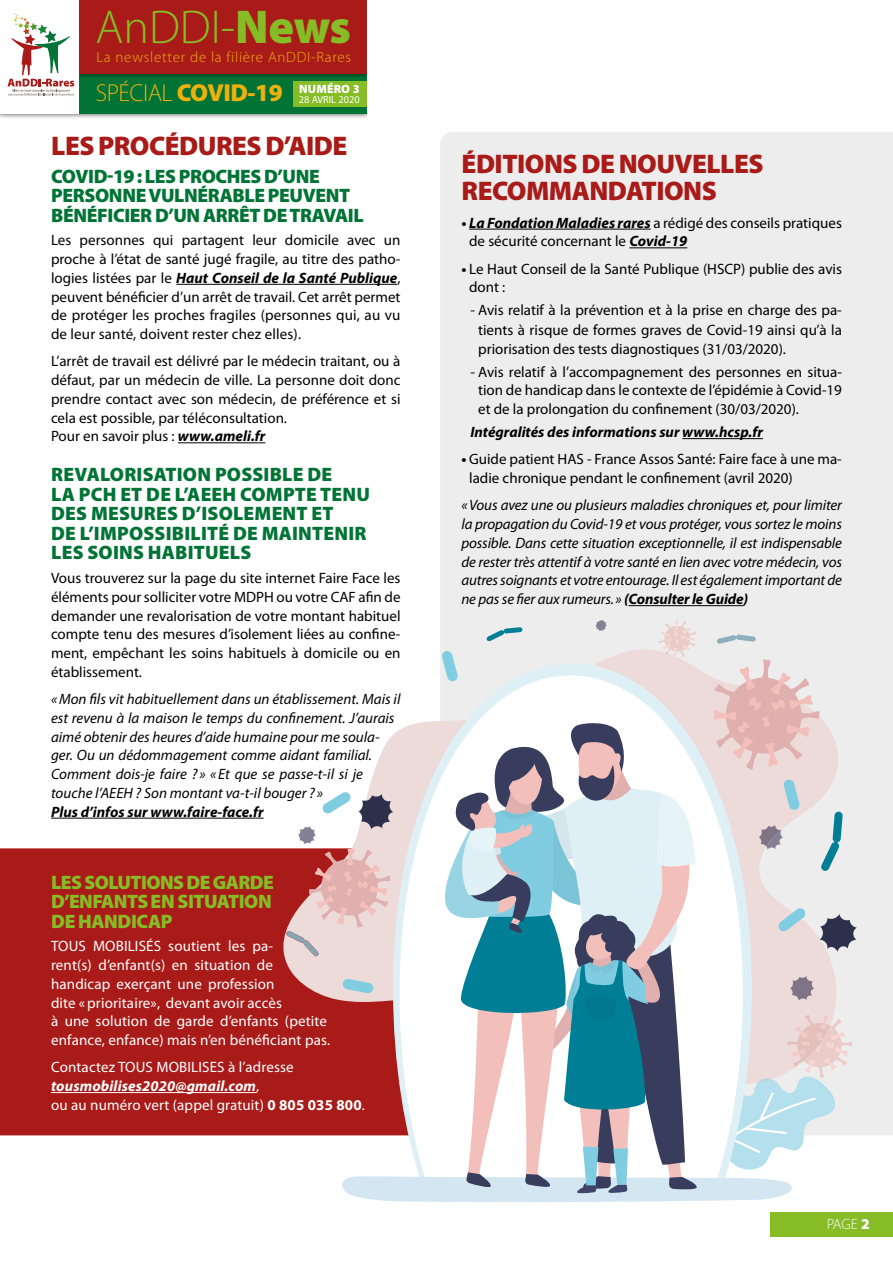
<style>
.page{position:relative;width:893px;height:1263px;background:#fff}
.page>*{position:absolute;margin:0;border:0;box-sizing:border-box;transform-origin:0 0}
.t1{font:300 47.7px "Myriad Pro";color:#86bc25}
.t2{font:900 27px/27px "Myriad Pro";letter-spacing:-.02em;color:#a91b18}
.t3{font:900 24.6px "Myriad Pro";letter-spacing:-.025em;color:#edb00d}
.t4{font:900 19.5px/19.5px "Myriad Pro";letter-spacing:.01em;color:#007335}
.t5{font:900 19.5px/19.5px "Myriad Pro";letter-spacing:-.02em;color:#007335}
.t6{font:900 19.5px/19.5px "Myriad Pro";letter-spacing:-.03em;color:#86bc25;text-align:justify}
.t7{font:15px/18.8px "Myriad Pro";color:#000;text-align:justify}
.t8{font:italic 15px/18.8px "Myriad Pro";color:#000}
.t9{font:15px/18.8px "Myriad Pro";letter-spacing:.01em;color:#fff}
.t10{font:italic 700 15px "Myriad Pro";color:#000}
.t11{font:300 15px "Myriad Pro";letter-spacing:.05em;color:#edb00d}
.t12{font:300 15px "Myriad Pro";color:#fff}
.t13{font:900 12.15px "Myriad Pro";letter-spacing:.01em;color:#fff}
.t14{font:10.35px "Myriad Pro";color:#fff}
.s1{font-weight:900}
.s2{font-weight:300}
.s3{font-weight:700;font-style:italic}
.s4{font-weight:700}
</style>
<div class="page">
<div style="left:0;top:848px;width:286px;height:287px;background:#a91b18"></div>
<div style="left:440px;top:132px;width:453px;height:1003px;background:#eeeded"></div>
<div style="left:0;top:0;width:372px;height:120px;background:#000;opacity:.7"></div>
<div style="left:79px;top:70px;width:288px;height:44px;background:#007335"></div>
<div style="left:293px;top:81px;width:74px;height:26px;background:#86bc25"></div>
<div style="left:73px;top:0;width:300px;height:79px;background:#000;opacity:.7"></div>
<div style="left:79px;top:0;width:288px;height:74px;background:#a91b18"></div>
<div style="left:0;top:0;width:79px;height:114px;background:#fff"></div>
<div style="left:771px;top:1212px;width:122px;height:24px;background:#86bc25"></div>
<hr style="left:176px;top:284px;width:221px;height:1px;background:#000">
<hr style="left:178px;top:442px;width:87px;height:1px;background:#000">
<hr style="left:51px;top:818px;width:213px;height:1px;background:#000">
<hr style="left:51px;top:1092px;width:205px;height:1px;background:#fff">
<hr style="left:469px;top:229px;width:182px;height:1px;background:#000">
<hr style="left:629px;top:247px;width:58px;height:1px;background:#000">
<hr style="left:682px;top:438px;width:81px;height:1px;background:#000">
<hr style="left:628px;top:605px;width:115px;height:1px;background:#000">
<div style="left:367px;top:0;width:48px;height:74px;background:#fff"></div>
<div style="left:367px;top:74px;width:48px;height:58px;background:#fff"></div>
<svg style="left:8px;top:13px;width:66px;height:83px"></svg>
<svg style="left:286px;top:620px;width:571px;height:582px"></svg>
<h1 class="t1" style="left:96px;top:1px;width:257px">AnDDI-<span class="s1">News</span></h1>
<h3 class="t3" style="left:96px;top:79px;width:188px"><span class="s2">SPÉCIAL</span> COVID-19</h3>
<p class="t11" style="left:96px;top:49px;width:256px">La newsletter de la filière AnDDI-Rares</p>
<p class="t13" style="left:299px;top:82px;width:62px">NUMÉRO 3</p>
<p class="t14" style="left:299px;top:93px;width:62px">28 AVRIL 2020</p>
<h2 class="t2" style="left:51px;top:132px;width:298px">LES PROCÉDURES D’AIDE</h2>
<h3 class="t5" style="left:51px;top:166px;width:314px">COVID-19 : LES PROCHES D’UNE<br>PERSONNE VULNÉRABLE PEUVENT<br>BÉNÉFICIER D’UN ARRÊT DE TRAVAIL</h3>
<p class="t7" style="left:51px;top:231px;width:351px">Les personnes qui partagent leur domicile avec un proche à l’état de santé jugé fragile, au titre des patho&shy;logies listées par le <span class="s3">Haut Conseil de la Santé Publique</span>, peuvent bénéficier d’un arrêt de travail. Cet arrêt permet de protéger les proches fragiles (personnes qui, au vu de leur santé, doivent rester chez elles).</p>
<p class="t7" style="left:51px;top:352px;width:351px;text-align:left">L’arrêt de travail est délivré par le médecin traitant, ou à défaut, par un médecin de ville. La personne doit donc prendre contact avec son médecin, de préférence et si cela est possible, par téléconsultation.<br>Pour en savoir plus : <span class="s3">www.ameli.fr</span></p>
<h3 class="t4" style="left:51px;top:465px;width:320px">REVALORISATION POSSIBLE DE<br>LA PCH ET DE L’AEEH COMPTE TENU<br>DES MESURES D’ISOLEMENT ET<br>DE L’IMPOSSIBILITÉ DE MAINTENIR<br>LES SOINS HABITUELS</h3>
<p class="t7" style="left:51px;top:569px;width:351px">Vous trouverez sur la page du site internet Faire Face les éléments pour solliciter votre MDPH ou votre CAF afin de demander une revalorisation de votre montant habituel compte tenu des mesures d’isolement liées au confine&shy;ment, empêchant les soins habituels à domicile ou en établissement.</p>
<p class="t8" style="left:51px;top:690px;width:351px">«Mon fils vit habituellement dans un établissement. Mais il est revenu à la maison le temps du confinement. J’aurais aimé obtenir des heures d’aide humaine pour me soula&shy;ger. Ou un dédommagement comme aidant familial.<br>Comment dois-je faire ? » « Et que se passe-t-il si je touche l’AEEH ? Son montant va-t-il bouger ? »</p>
<p class="t10" style="left:51px;top:802px;width:214px">Plus d’infos sur www.faire-face.fr</p>
<h3 class="t6" style="left:51px;top:872px;width:224px">LES SOLUTIONS DE GARDE D’ENFANTS EN SITUATION DE HANDICAP</h3>
<p class="t9" style="left:51px;top:937px;width:281px">TOUS MOBILISÉS soutient les pa-<br>rent(s) d’enfant(s) en situation de handicap exerçant une profession<br>dite « prioritaire», devant avoir accès<br>à une solution de garde d’enfants (petite enfance, enfance) mais n’en bénéficiant pas.</p>
<p class="t9" style="left:51px;top:1058px;width:315px">Contactez TOUS MOBILISES à l’adresse <span class="s3">tousmobilises2020@gmail.com</span>,<br>ou au numéro vert (appel gratuit) <span class="s4">0 805 035 800</span>.</p>
<h2 class="t2" style="left:462px;top:150px;width:303px">ÉDITIONS DE NOUVELLES<br>RECOMMANDATIONS</h2>
<p class="t7" style="left:469px;top:213px;width:374px;text-indent:-8px"><span class="s3">• La Fondation Maladies rares</span> a rédigé des conseils pratiques de sécurité concernant le <span class="s3">Covid-19</span></p>
<p class="t7" style="left:469px;top:259px;width:374px;text-indent:-8px"><span class="s3">•</span> Le Haut Conseil de la Santé Publique (HSCP) publie des avis dont :</p>
<p class="t7" style="left:478px;top:301px;width:365px;line-height:19.2px;text-indent:-8px">- Avis relatif à la prévention et à la prise en charge des pa&shy;tients à risque de formes graves de Covid-19 ainsi qu’à la priorisation des tests diagnostiques (31/03/2020).</p>
<p class="t7" style="left:478px;top:362px;width:365px;text-indent:-8px">- Avis relatif à l’accompagnement des personnes en situa&shy;tion de handicap dans le contexte de l’épidémie à Covid-19 et de la prolongation du confinement (30/03/2020).</p>
<p class="t10" style="left:470px;top:422px;width:294px">Intégralités des informations sur www.hcsp.fr</p>
<p class="t7" style="left:469px;top:450px;width:374px;text-indent:-8px"><span class="s3">•</span> Guide patient HAS - France Assos Santé: Faire face à une ma&shy;ladie chronique pendant le confinement (avril 2020)</p>
<p class="t8" style="left:461px;top:496px;width:382px;text-align:justify">«Vous avez une ou plusieurs maladies chroniques et, pour limiter la propagation du Covid-19 et vous protéger, vous sortez le moins possible. Dans cette situation exceptionnelle, il est indispensable de rester très attentif à votre santé en lien avec votre médecin, vos autres soignants et votre entourage. Il est également important de ne pas se fier aux rumeurs. » <span class="s4">(Consulter le Guide)</span></p>
<p class="t12" style="left:827px;top:1216px;width:44px">PAGE <span class="s1">2</span></p>
</div>
